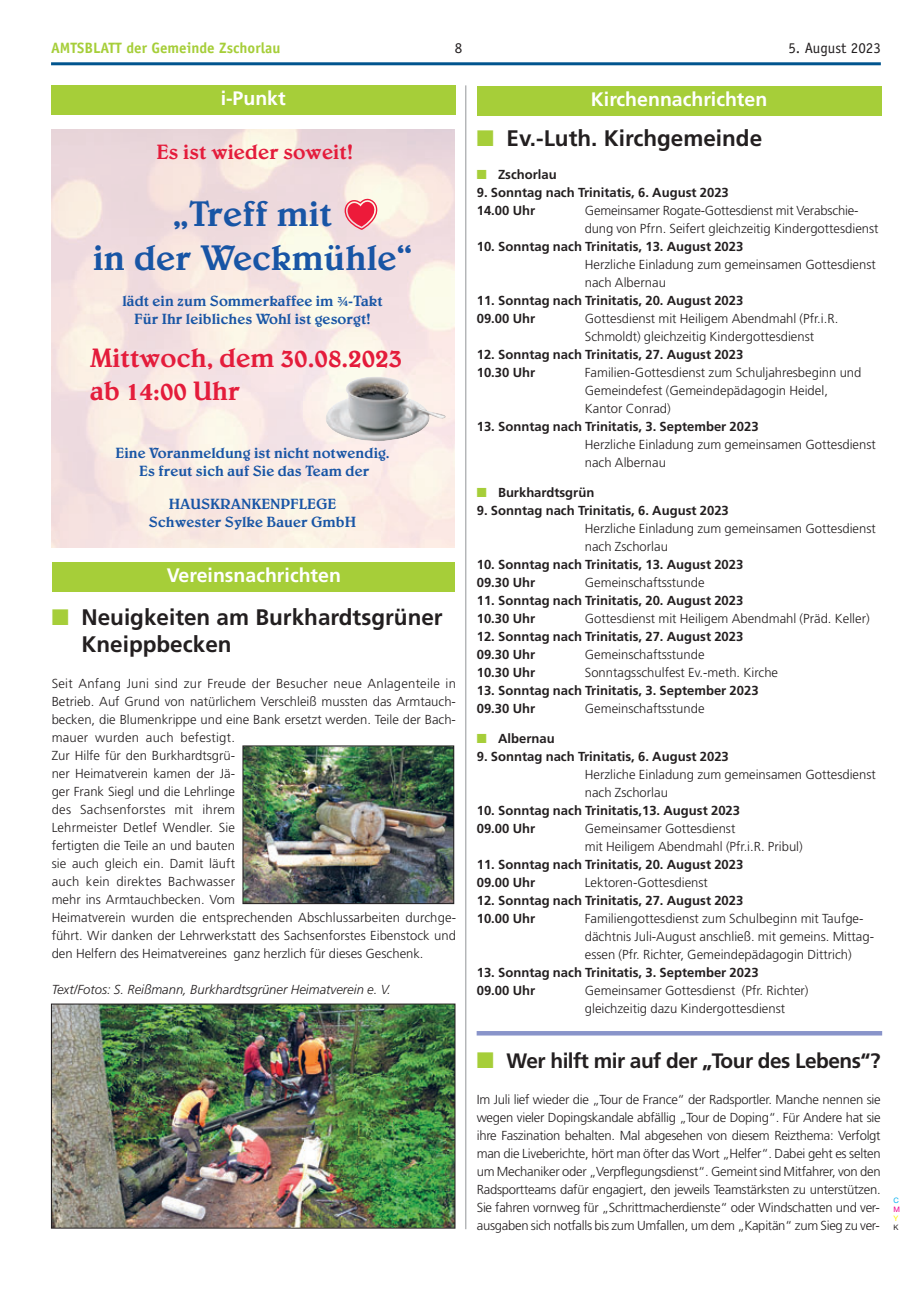
<style>
.page{position:relative;width:915px;height:1293px;background:#fff}
.page>*{position:absolute;margin:0;border:0;box-sizing:border-box;transform-origin:0 0}
.t1{font:500 36px/43.2px "Belwe";color:#1855a5;text-align:center}
.t2{font:500 27px/32.4px "Belwe";color:#e41c3b}
.t3{font:700 22.5px/26.8px "Frutiger";color:#231f20}
.t4{font:500 21px "Belwe";color:#e41c3b}
.t5{font:700 20.85px "Frutiger";letter-spacing:-.025em;color:#231f20}
.t6{font:700 19.5px "Frutiger";color:#fff}
.t7{font:500 15px/18px "Belwe";color:#1855a5;text-align:center}
.t8{font:700 15px "Officina Sans";color:#a6ce39}
.t9{font:15px "Officina Sans";color:#231f20}
.t10{font:300 13.05px/18px "Frutiger";color:#231f20}
.t11{font:700 13.05px/18px "Frutiger";color:#231f20}
.t12{font:italic 300 13.05px "Frutiger";color:#231f20}
.t13{font:7.5px "Helvetica Neue";color:#00aeef}
.t14{font:7.5px "Helvetica Neue";color:#ed028c}
.t15{font:7.5px "Helvetica Neue";color:#fff101}
.t16{font:7.5px "Helvetica Neue";color:#231f20}
.s1{color:#a6ce39}
</style>
<div class="page">
<hr style="left:476px;top:1031px;width:405px;height:4px;background:#8994ca">
<hr style="left:51px;top:62px;width:829px;height:3px;background:#00548e">
<div style="left:51px;top:85px;width:404px;height:30px;background:#a6ce39"></div>
<hr style="left:465px;top:85px;width:1px;height:1144px;background:#939598">
<div style="left:53px;top:562px;width:402px;height:29px;background:#a6ce39"></div>
<svg style="left:342px;top:196px;width:37px;height:37px"></svg>
<img style="left:325px;top:376px;width:121px;height:65px">
<img style="left:53px;top:1005px;width:400px;height:221px">
<div style="left:51px;top:1003px;width:404px;height:225px;border:1px solid #231f20"></div>
<img style="left:244px;top:747px;width:208px;height:155px">
<div style="left:242px;top:745px;width:212px;height:159px;border:1px solid #231f20"></div>
<div style="left:477px;top:86px;width:404px;height:30px;background:#a6ce39"></div>
<p class="t8" style="left:51px;top:43px;width:231px">AMTSBLATT der Gemeinde Zschorlau</p>
<p class="t9" style="left:454px;top:43px;width:9px">8</p>
<p class="t9" style="left:788px;top:43px;width:94px">5. August 2023</p>
<h3 class="t6" style="left:220px;top:91px;width:67px">i-Punkt</h3>
<h3 class="t4" style="left:156px;top:144px;width:198px">Es ist wieder soweit!</h3>
<h1 class="t1" style="left:93px;top:196px;width:320px">„Treff mit<br>in der Weckmühle“</h1>
<p class="t7" style="left:122px;top:293px;width:262px">lädt ein zum Sommerkaffee im ¾-Takt<br>Für Ihr leibliches Wohl ist gesorgt!</p>
<h2 class="t2" style="left:90px;top:344px;width:313px">Mittwoch, dem 30.08.2023 ab 14:00 Uhr</h2>
<p class="t7" style="left:115px;top:445px;width:276px">Eine Voranmeldung ist nicht notwendig.<br>Es freut sich auf Sie das Team der</p>
<p class="t7" style="left:149px;top:496px;width:209px">HAUSKRANKENPFLEGE<br>Schwester Sylke Bauer GmbH</p>
<h3 class="t6" style="left:167px;top:567px;width:176px">Vereinsnachrichten</h3>
<h3 class="t3" style="left:81px;top:606px;width:362px;text-indent:-30px"><span class="s1">■</span> Neuigkeiten am Burkhardtsgrüner<br>Kneippbecken</h3>
<p class="t10" style="left:52px;top:675px;width:405px">Seit Anfang Juni sind zur Freude der Besucher neue Anlagenteile in Betrieb. Auf Grund von natürlichem Verschleiß mussten das Armtauch - becken, die Blumenkrippe und eine Bank ersetzt werden. Teile der Bach&shy;mauer wurden auch befestigt.<br>Zur Hilfe für den Burkhardtsgrü-<br>ner Heimatverein kamen der Jä-<br>ger Frank Siegl und die Lehrlinge<br>des Sachsenforstes mit ihrem<br>Lehrmeister Detlef Wendler. Sie<br>fertigten die Teile an und bauten<br>sie auch gleich ein. Damit läuft<br>auch kein direktes Bachwasser<br>mehr ins Armtauchbecken. Vom<br>Heimatverein wurden die entsprechenden Abschlussarbeiten durchge&shy;führt. Wir danken der Lehrwerkstatt des Sachsenforstes Eibenstock und den Helfern des Heimatvereines ganz herzlich für dieses Geschenk.</p>
<p class="t12" style="left:52px;top:984px;width:340px">Text/Fotos: S. Reißmann, Burkhardtsgrüner Heimatverein e. V.</p>
<h3 class="t6" style="left:590px;top:91px;width:178px">Kirchennachrichten</h3>
<h3 class="t3" style="left:476px;top:127px;width:287px"><span class="s1">■</span> Ev.-Luth. Kirchgemeinde</h3>
<p class="t11" style="left:476px;top:167px;width:81px"><span class="s1">■</span> Zschorlau</p>
<p class="t11" style="left:476px;top:185px;width:253px">9. Sonntag nach Trinitatis, 6. August 2023<br>14.00 Uhr</p>
<p class="t10" style="left:584px;top:203px;width:295px">Gemeinsamer Rogate-Gottesdienst mit Verabschie&shy;dung von Pfrn. Seifert gleichzeitig Kindergottesdienst</p>
<p class="t11" style="left:476px;top:239px;width:268px">10. Sonntag nach Trinitatis, 13. August 2023</p>
<p class="t10" style="left:584px;top:257px;width:292px">Herzliche Einladung zum gemeinsamen Gottesdienst nach Albernau</p>
<p class="t11" style="left:476px;top:293px;width:268px">11. Sonntag nach Trinitatis, 20. August 2023<br>09.00 Uhr</p>
<p class="t10" style="left:584px;top:311px;width:255px">Gottesdienst mit Heiligem Abendmahl (Pfr.i.R.<br>Schmoldt) gleichzeitig Kindergottesdienst</p>
<p class="t11" style="left:476px;top:347px;width:268px">12. Sonntag nach Trinitatis, 27. August 2023<br>10.30 Uhr</p>
<p class="t10" style="left:584px;top:365px;width:278px">Familien-Gottesdienst zum Schuljahresbeginn und<br>Gemeindefest (Gemeindepädagogin Heidel,<br>Kantor Conrad)</p>
<p class="t11" style="left:476px;top:419px;width:283px">13. Sonntag nach Trinitatis, 3. September 2023</p>
<p class="t10" style="left:584px;top:437px;width:292px">Herzliche Einladung zum gemeinsamen Gottesdienst nach Albernau</p>
<p class="t11" style="left:476px;top:485px;width:119px"><span class="s1">■</span> Burkhardtsgrün</p>
<p class="t11" style="left:476px;top:503px;width:253px">9. Sonntag nach Trinitatis, 6. August 2023</p>
<p class="t10" style="left:584px;top:521px;width:292px">Herzliche Einladung zum gemeinsamen Gottesdienst nach Zschorlau</p>
<p class="t11" style="left:476px;top:557px;width:268px">10. Sonntag nach Trinitatis, 13. August 2023<br>09.30 Uhr</p>
<p class="t10" style="left:584px;top:575px;width:121px">Gemeinschaftsstunde</p>
<p class="t11" style="left:476px;top:593px;width:268px">11. Sonntag nach Trinitatis, 20. August 2023<br>10.30 Uhr</p>
<p class="t10" style="left:584px;top:611px;width:286px">Gottesdienst mit Heiligem Abendmahl (Präd. Keller)</p>
<p class="t11" style="left:476px;top:629px;width:268px">12. Sonntag nach Trinitatis, 27. August 2023<br>09.30 Uhr</p>
<p class="t10" style="left:584px;top:647px;width:121px">Gemeinschaftsstunde</p>
<p class="t11" style="left:476px;top:665px;width:60px">10.30 Uhr</p>
<p class="t10" style="left:584px;top:665px;width:195px">Sonntagsschulfest Ev.-meth. Kirche</p>
<p class="t11" style="left:476px;top:683px;width:283px">13. Sonntag nach Trinitatis, 3. September 2023<br>09.30 Uhr</p>
<p class="t10" style="left:584px;top:701px;width:121px">Gemeinschaftsstunde</p>
<p class="t11" style="left:476px;top:731px;width:80px"><span class="s1">■</span> Albernau</p>
<p class="t11" style="left:476px;top:749px;width:253px">9. Sonntag nach Trinitatis, 6. August 2023</p>
<p class="t10" style="left:584px;top:767px;width:292px">Herzliche Einladung zum gemeinsamen Gottesdienst nach Zschorlau</p>
<p class="t11" style="left:476px;top:803px;width:265px">10. Sonntag nach Trinitatis,13. August 2023<br>09.00 Uhr</p>
<p class="t10" style="left:584px;top:821px;width:219px">Gemeinsamer Gottesdienst<br>mit Heiligem Abendmahl (Pfr.i.R. Pribul)</p>
<p class="t11" style="left:476px;top:857px;width:268px">11. Sonntag nach Trinitatis, 20. August 2023<br>09.00 Uhr</p>
<p class="t10" style="left:584px;top:875px;width:125px">Lektoren-Gottesdienst</p>
<p class="t11" style="left:476px;top:893px;width:268px">12. Sonntag nach Trinitatis, 27. August 2023<br>10.00 Uhr</p>
<p class="t10" style="left:584px;top:911px;width:290px">Familiengottesdienst zum Schulbeginn mit Taufge&shy;dächtnis Juli-August anschließ. mit gemeins. Mittag&shy;essen (Pfr. Richter, Gemeindepädagogin Dittrich)</p>
<p class="t11" style="left:476px;top:965px;width:283px">13. Sonntag nach Trinitatis, 3. September 2023<br>09.00 Uhr</p>
<p class="t10" style="left:584px;top:983px;width:225px">Gemeinsamer Gottesdienst (Pfr. Richter) gleichzeitig dazu Kindergottesdienst</p>
<h3 class="t5" style="left:476px;top:1052px;width:405px"><span class="s1">■</span> Wer hilft mir auf der „Tour des Lebens“?</h3>
<p class="t10" style="left:476px;top:1091px;width:405px;text-align:justify">Im Juli lief wieder die „Tour de France“ der Radsportler. Manche nennen sie wegen vieler Dopingskandale abfällig „Tour de Doping“. Für Andere hat sie ihre Faszination behalten. Mal abgesehen von diesem Reizthema: Verfolgt man die Liveberichte, hört man öfter das Wort „Helfer“. Dabei geht es selten um Mechaniker oder „Verpflegungsdienst“. Gemeint sind Mitfahrer, von den Radsportteams dafür engagiert, den jeweils Teamstärksten zu unterstützen.<br>Sie fahren vornweg für „Schrittmacherdienste“ oder Windschatten und ver&shy;ausgaben sich notfalls bis zum Umfallen, um dem „Kapitän“ zum Sieg zu ver-</p>
<p class="t13" style="left:893px;top:1197px;width:7px">C</p>
<p class="t14" style="left:893px;top:1206px;width:8px">M</p>
<p class="t15" style="left:893px;top:1215px;width:6px">Y</p>
<p class="t16" style="left:893px;top:1224px;width:7px">K</p>
</div>
